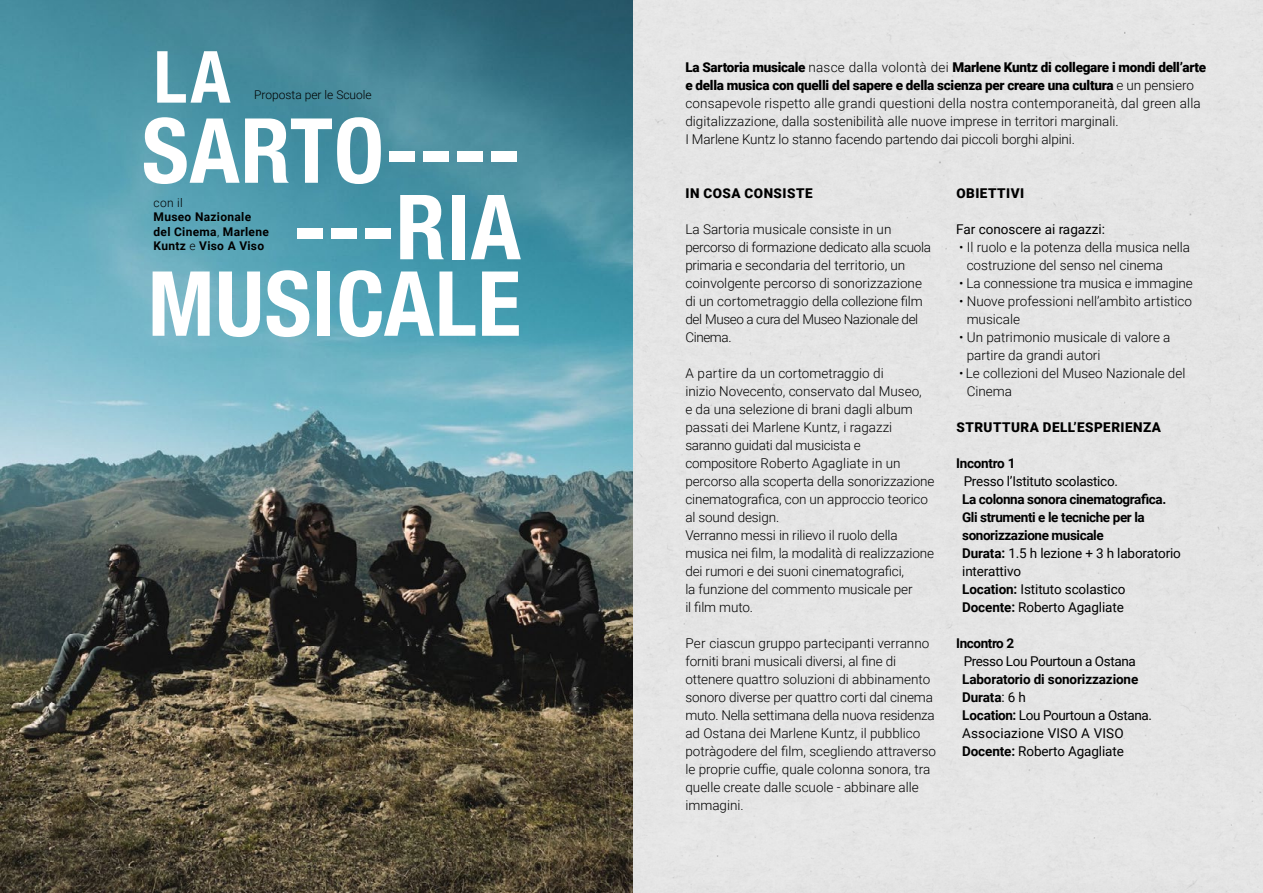
<style>
.page{position:relative;width:1263px;height:893px;background:#fff}
.page>*{position:absolute;margin:0;border:0;box-sizing:border-box;transform-origin:0 0}
.t1{font:700 condensed 90px/76.5px "Helvetica Neue LT Std";letter-spacing:.01em;color:#fff;text-align:right}
.t2{font:700 condensed 72px "Helvetica Neue LT Std";color:#fff}
.t3{font:300 13.5px/18px "Roboto";color:#000}
.t4{font:13.5px/18px "Roboto";letter-spacing:-.01em;color:#000}
.t5{font:700 13.5px "Roboto";letter-spacing:-.03em;color:#000}
.t6{font:13.5px/18px "Roboto";letter-spacing:-.03em;color:#000}
.t7{font:900 13.5px "Roboto";letter-spacing:.035em;color:#000}
.t8{font:700 13.5px "Roboto";letter-spacing:-.01em;color:#000}
.t9{font:13.5px "Roboto";letter-spacing:.01em;color:#000}
.t10{font:700 12px/14.4px "Roboto";letter-spacing:.025em;color:#000}
.t11{font:300 12px "Roboto";color:#000}
.s1{font-weight:300}
.s2{font-weight:900}
.s3{font-weight:700}
.s4{font-weight:400}
</style>
<div class="page">
<div style="left:632px;top:0;width:631px;height:893px;background:#e5e5e5"></div>
<img style="left:0;top:0;width:632px;height:893px">
<p class="t2" style="left:154px;top:33px;width:78px">LA</p>
<p class="t11" style="left:254px;top:87px;width:119px">Proposta per le Scuole</p>
<p class="t1" style="left:142px;top:111px;width:380px">SARTO---- ---RIA</p>
<p class="t1" style="left:148px;top:264px;width:374px">MUSICALE</p>
<p class="t11" style="left:154px;top:194px;width:31px">con il</p>
<p class="t10" style="left:154px;top:209px;width:117px">Museo Nazionale del Cinema<span class="s1">,</span> Marlene<br>Kuntz <span class="s1">e</span> Viso A Viso</p>
<p class="t3" style="left:685px;top:58px;width:522px"><span class="s2">La Sartoria musicale</span> nasce dalla volontà dei <span class="s2">Marlene Kuntz di collegare i mondi dell’arte e della musica con quelli del sapere e della scienza per creare una cultura</span> e un pensiero consapevole rispetto alle grandi questioni della nostra contemporaneità, dal green alla digitalizzazione, dalla sostenibilità alle nuove imprese in territori marginali.</p>
<p class="t3" style="left:685px;top:130px;width:391px">I Marlene Kuntz lo stanno facendo partendo dai piccoli borghi alpini.</p>
<p class="t7" style="left:686px;top:184px;width:128px">IN COSA CONSISTE</p>
<p class="t3" style="left:685px;top:220px;width:247px">La Sartoria musicale consiste in un percorso di formazione dedicato alla scuola primaria e secondaria del territorio, un coinvolgente percorso di sonorizzazione di un cortometraggio della collezione film del Museo a cura del Museo Nazionale del Cinema.</p>
<p class="t3" style="left:685px;top:364px;width:251px">A partire da un cortometraggio di<br>inizio Novecento, conservato dal Museo,<br>e da una selezione di brani dagli album passati dei Marlene Kuntz, i ragazzi saranno guidati dal musicista e compositore Roberto Agagliate in un percorso alla scoperta della sonorizzazione cinematografica, con un approccio teorico al sound design.<br>Verranno messi in rilievo il ruolo della musica nei film, la modalità di realizzazione dei rumori e dei suoni cinematografici,<br>la funzione del commento musicale per<br>il film muto.</p>
<p class="t3" style="left:685px;top:634px;width:245px">Per ciascun gruppo partecipanti verranno</p>
<p class="t3" style="left:685px;top:652px;width:212px">forniti brani musicali diversi, al fine di</p>
<p class="t3" style="left:685px;top:670px;width:246px">ottenere quattro soluzioni di abbinamento</p>
<p class="t3" style="left:685px;top:688px;width:252px">sonoro diverse per quattro corti dal cinema muto. Nella settimana della nuova residenza ad Ostana dei Marlene Kuntz, il pubblico potràgodere del film, scegliendo attraverso le proprie cuffie, quale colonna sonora, tra quelle create dalle scuole - abbinare alle immagini.</p>
<p class="t7" style="left:956px;top:184px;width:69px">OBIETTIVI</p>
<p class="t4" style="left:956px;top:220px;width:150px">Far conoscere ai ragazzi:</p>
<p class="t3" style="left:967px;top:238px;width:225px;text-indent:-8px">• Il ruolo e la potenza della musica nella costruzione del senso nel cinema</p>
<p class="t3" style="left:959px;top:274px;width:235px">• La connessione tra musica e immagine</p>
<p class="t3" style="left:967px;top:292px;width:227px;text-indent:-8px">• Nuove professioni nell’ambito artistico musicale</p>
<p class="t3" style="left:967px;top:328px;width:205px;text-indent:-8px">• Un patrimonio musicale di valore a partire da grandi autori</p>
<p class="t3" style="left:967px;top:364px;width:220px;text-indent:-8px">• Le collezioni del Museo Nazionale del<br>Cinema</p>
<p class="t7" style="left:956px;top:418px;width:206px">STRUTTURA DELL’ESPERIENZA</p>
<p class="t4" style="left:964px;top:454px;width:156px;text-indent:-8px"><span class="s3">Incontro 1<br></span>Presso l’Istituto scolastico.</p>
<p class="t5" style="left:962px;top:490px;width:206px">La colonna sonora cinematografica.</p>
<p class="t5" style="left:962px;top:508px;width:184px">Gli strumenti e le tecniche per la</p>
<p class="t5" style="left:962px;top:526px;width:143px">sonorizzazione musicale</p>
<p class="t4" style="left:962px;top:544px;width:220px"><span class="s3">Durata:</span> 1.5 h lezione + 3 h laboratorio</p>
<p class="t4" style="left:962px;top:562px;width:60px">interattivo</p>
<p class="t4" style="left:962px;top:580px;width:165px"><span class="s3">Location:</span> Istituto scolastico</p>
<p class="t4" style="left:962px;top:598px;width:163px"><span class="s3">Docente:</span> Roberto Agagliate</p>
<p class="t6" style="left:964px;top:634px;width:174px;text-indent:-8px"><span class="s3">Incontro 2<br></span>Presso Lou Pourtoun a Ostana</p>
<p class="t8" style="left:962px;top:670px;width:178px">Laboratorio di sonorizzazione</p>
<p class="t5" style="left:962px;top:688px;width:65px">Durata<span class="s4">: 6 h</span></p>
<p class="t6" style="left:962px;top:706px;width:191px"><span class="s3">Location:</span> Lou Pourtoun a Ostana.</p>
<p class="t9" style="left:962px;top:724px;width:163px">Associazione VISO A VISO</p>
<p class="t4" style="left:962px;top:742px;width:163px"><span class="s3">Docente:</span> Roberto Agagliate</p>
</div>
